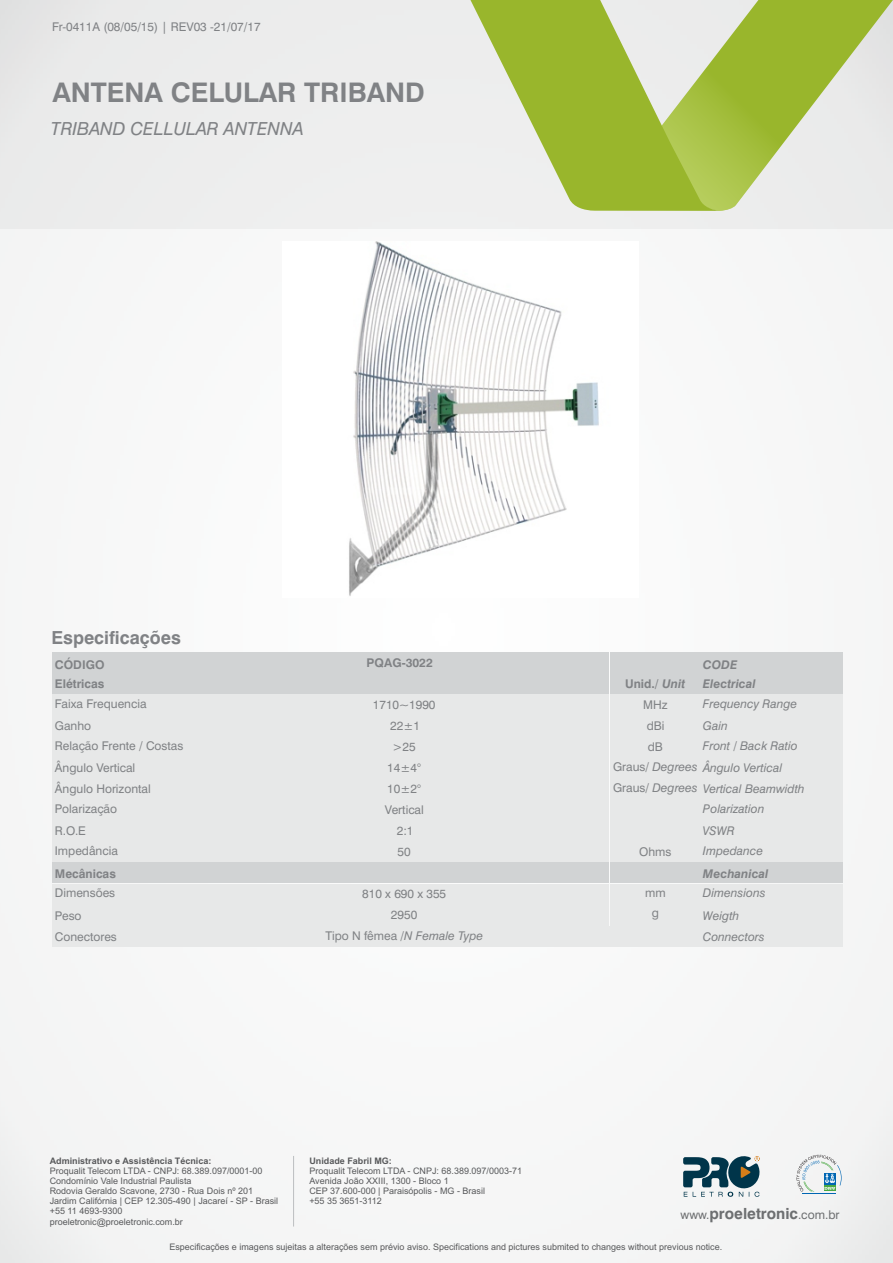
<style>
.page{position:relative;width:893px;height:1263px;background:#f6f7f7}
.page>*{position:absolute;margin:0;border:0;box-sizing:border-box;transform-origin:0 0}
.t1{font:700 27px "Swiss 721 BT";color:#808285}
.t2{font:italic 18px "Swiss 721 BT";color:#808285}
.t3{font:700 18px "Swiss 721 BT";color:#808285}
.t4{font:700 15.45px "Swiss 721 BT";color:#6d6f71}
.t5{font:12px/19.8px "Swiss 721 BT";color:#808285}
.t6{font:italic 12px/19.8px "Swiss 721 BT";color:#808285}
.t7{font:700 12px "Swiss 721 BT";color:#808285}
.t8{font:italic 700 12px/20px "Swiss 721 BT";color:#808285}
.t9{font:9px/10.1px "Arial";color:#58595b}
.t10{font:700 9px "Arial";color:#58595b}
.s1{font-style:italic}
.s2{font-style:normal}
.s3{font-weight:400;font-size:12.15px}
</style>
<div class="page">
<div style="left:0;top:0;width:893px;height:228px;background:#eceded"></div>
<hr style="left:293px;top:1156px;width:1px;height:70px;background:#bcbec0">
<svg style="left:720px;top:0;width:173px;height:211px"></svg>
<svg style="left:470px;top:0;width:250px;height:211px;fill:#99b62c"></svg>
<svg style="left:683px;top:1156px;width:77px;height:41px"></svg>
<hr style="left:802px;top:1194px;width:34px;height:1px;background:#0066b3">
<svg style="left:796px;top:1155px;width:46px;height:36px"></svg>
<div style="left:53px;top:653px;width:145px;height:20px;background:#d1d3d4"></div>
<div style="left:199px;top:653px;width:410px;height:20px;background:#d1d3d4"></div>
<div style="left:610px;top:653px;width:90px;height:20px;background:#d1d3d4"></div>
<div style="left:53px;top:674px;width:145px;height:20px;background:#d1d3d4"></div>
<div style="left:199px;top:674px;width:410px;height:20px;background:#d1d3d4"></div>
<div style="left:610px;top:674px;width:90px;height:20px;background:#d1d3d4"></div>
<div style="left:53px;top:695px;width:145px;height:20px;background:#e7e8e8"></div>
<div style="left:199px;top:695px;width:410px;height:20px;background:#e7e8e8"></div>
<div style="left:610px;top:695px;width:90px;height:20px;background:#e7e8e8"></div>
<div style="left:53px;top:716px;width:145px;height:20px;background:#e7e8e8"></div>
<div style="left:199px;top:716px;width:410px;height:20px;background:#e7e8e8"></div>
<div style="left:610px;top:716px;width:90px;height:20px;background:#e7e8e8"></div>
<div style="left:53px;top:737px;width:145px;height:20px;background:#e7e8e8"></div>
<div style="left:199px;top:737px;width:410px;height:20px;background:#e7e8e8"></div>
<div style="left:610px;top:737px;width:90px;height:20px;background:#e7e8e8"></div>
<div style="left:53px;top:758px;width:145px;height:20px;background:#e7e8e8"></div>
<div style="left:199px;top:758px;width:410px;height:20px;background:#e7e8e8"></div>
<div style="left:610px;top:758px;width:90px;height:20px;background:#e7e8e8"></div>
<div style="left:53px;top:779px;width:145px;height:20px;background:#e7e8e8"></div>
<div style="left:199px;top:779px;width:410px;height:20px;background:#e7e8e8"></div>
<div style="left:610px;top:779px;width:90px;height:20px;background:#e7e8e8"></div>
<div style="left:53px;top:800px;width:145px;height:20px;background:#e7e8e8"></div>
<div style="left:199px;top:800px;width:410px;height:20px;background:#e7e8e8"></div>
<div style="left:610px;top:800px;width:90px;height:20px;background:#e7e8e8"></div>
<div style="left:53px;top:821px;width:145px;height:20px;background:#e7e8e8"></div>
<div style="left:199px;top:821px;width:410px;height:20px;background:#e7e8e8"></div>
<div style="left:610px;top:821px;width:90px;height:20px;background:#e7e8e8"></div>
<div style="left:53px;top:842px;width:145px;height:20px;background:#e7e8e8"></div>
<div style="left:199px;top:842px;width:410px;height:20px;background:#e7e8e8"></div>
<div style="left:610px;top:842px;width:90px;height:20px;background:#e7e8e8"></div>
<div style="left:53px;top:863px;width:145px;height:20px;background:#d1d3d4"></div>
<div style="left:199px;top:863px;width:410px;height:20px;background:#d1d3d4"></div>
<div style="left:610px;top:863px;width:90px;height:20px;background:#d1d3d4"></div>
<div style="left:53px;top:884px;width:145px;height:20px;background:#e7e8e8"></div>
<div style="left:199px;top:884px;width:410px;height:20px;background:#e7e8e8"></div>
<div style="left:610px;top:884px;width:90px;height:20px;background:#e7e8e8"></div>
<div style="left:53px;top:905px;width:145px;height:20px;background:#e7e8e8"></div>
<div style="left:199px;top:905px;width:410px;height:20px;background:#e7e8e8"></div>
<div style="left:610px;top:905px;width:90px;height:20px;background:#e7e8e8"></div>
<div style="left:53px;top:926px;width:145px;height:21px;background:#e7e8e8"></div>
<div style="left:199px;top:926px;width:501px;height:21px;background:#e7e8e8"></div>
<div style="left:701px;top:653px;width:142px;height:20px;background:#d1d3d4"></div>
<div style="left:701px;top:674px;width:142px;height:20px;background:#d1d3d4"></div>
<div style="left:701px;top:695px;width:142px;height:20px;background:#e7e8e8"></div>
<div style="left:701px;top:716px;width:142px;height:20px;background:#e7e8e8"></div>
<div style="left:701px;top:737px;width:142px;height:20px;background:#e7e8e8"></div>
<div style="left:701px;top:758px;width:142px;height:20px;background:#e7e8e8"></div>
<div style="left:701px;top:779px;width:142px;height:20px;background:#e7e8e8"></div>
<div style="left:701px;top:800px;width:142px;height:20px;background:#e7e8e8"></div>
<div style="left:701px;top:821px;width:142px;height:20px;background:#e7e8e8"></div>
<div style="left:701px;top:842px;width:142px;height:20px;background:#e7e8e8"></div>
<div style="left:701px;top:863px;width:142px;height:20px;background:#d1d3d4"></div>
<div style="left:701px;top:884px;width:142px;height:20px;background:#e7e8e8"></div>
<div style="left:701px;top:905px;width:142px;height:20px;background:#e7e8e8"></div>
<div style="left:701px;top:926px;width:142px;height:21px;background:#e7e8e8"></div>
<img style="left:349px;top:241px;width:250px;height:355px">
<h3 class="t5" style="left:52px;top:18px;width:210px">Fr-0411A (08/05/15) | REV03 -21/07/17</h3>
<h1 class="t1" style="left:52px;top:81px;width:374px">ANTENA CELULAR TRIBAND</h1>
<h2 class="t2" style="left:51px;top:121px;width:254px">TRIBAND CELLULAR ANTENNA</h2>
<h2 class="t3" style="left:51px;top:630px;width:131px">Especificações</h2>
<h3 class="t7" style="left:55px;top:659px;width:51px">CÓDIGO</h3>
<h3 class="t7" style="left:367px;top:658px;width:68px">PQAG-3022</h3>
<h3 class="t7" style="left:55px;top:679px;width:51px">Elétricas</h3>
<h3 class="t7" style="left:625px;top:679px;width:62px">Unid./ <span class="s1">Unit</span></h3>
<h3 class="t8" style="left:703px;top:655px;width:54px">CODE<br>Electrical</h3>
<h3 class="t5" style="left:55px;top:695px;width:93px">Faixa Frequencia</h3>
<h3 class="t5" style="left:55px;top:717px;width:130px">Ganho<br>Relação Frente / Costas</h3>
<h3 class="t5" style="left:55px;top:759px;width:82px">Ângulo Vertical</h3>
<h3 class="t5" style="left:55px;top:780px;width:97px">Ângulo Horizontal<br>Polarização</h3>
<h3 class="t6" style="left:703px;top:695px;width:96px">Frequency Range</h3>
<h3 class="t5" style="left:373px;top:696px;width:64px">1710~1990</h3>
<h3 class="t5" style="left:643px;top:696px;width:26px">MHz</h3>
<h3 class="t5" style="left:390px;top:717px;width:31px">22±1</h3>
<h3 class="t5" style="left:647px;top:717px;width:19px">dBi</h3>
<h3 class="t5" style="left:393px;top:738px;width:25px">&gt;25</h3>
<h3 class="t5" style="left:648px;top:738px;width:17px">dB</h3>
<h3 class="t5" style="left:387px;top:758px;width:35px;line-height:21px">14±4°<br>10±2°</h3>
<h3 class="t6" style="left:613px;top:758px;width:86px"><span class="s2">Graus/</span> Degrees</h3>
<h3 class="t6" style="left:703px;top:717px;width:96px">Gain<br>Front / Back Ratio</h3>
<h3 class="t6" style="left:703px;top:759px;width:81px">Ângulo Vertical</h3>
<h3 class="t6" style="left:613px;top:779px;width:86px"><span class="s2">Graus/</span> Degrees</h3>
<h3 class="t6" style="left:703px;top:780px;width:103px">Vertical Beamwidth<br>Polarization</h3>
<h3 class="t5" style="left:385px;top:801px;width:40px">Vertical</h3>
<h3 class="t5" style="left:55px;top:822px;width:33px">R.O.E</h3>
<h3 class="t5" style="left:55px;top:842px;width:65px">Impedância</h3>
<h3 class="t5" style="left:397px;top:822px;width:18px;line-height:20.9px">2:1<br>50</h3>
<h3 class="t5" style="left:639px;top:843px;width:34px">Ohms</h3>
<h3 class="t6" style="left:703px;top:822px;width:33px">VSWR</h3>
<h3 class="t6" style="left:703px;top:842px;width:62px">Impedance</h3>
<h3 class="t7" style="left:55px;top:868px;width:62px">Mecânicas</h3>
<h3 class="t8" style="left:703px;top:864px;width:67px">Mechanical</h3>
<h3 class="t5" style="left:55px;top:884px;width:62px">Dimensões</h3>
<h3 class="t5" style="left:55px;top:928px;width:64px">Conectores</h3>
<h3 class="t5" style="left:55px;top:907px;width:28px">Peso</h3>
<h3 class="t5" style="left:362px;top:885px;width:85px">810 x 690 x 355</h3>
<h3 class="t5" style="left:645px;top:884px;width:22px">mm</h3>
<h3 class="t5" style="left:325px;top:906px;width:159px;line-height:20.5px;text-align:center">2950<br>Tipo N fêmea <span class="s1">/N Female Type</span></h3>
<h3 class="t5" style="left:652px;top:904px;width:9px">g</h3>
<h3 class="t6" style="left:703px;top:884px;width:64px">Dimensions</h3>
<h3 class="t6" style="left:703px;top:928px;width:63px">Connectors</h3>
<h3 class="t6" style="left:703px;top:907px;width:38px">Weigth</h3>
<p class="t10" style="left:50px;top:1157px;width:163px">Administrativo e Assistência Técnica:</p>
<p class="t9" style="left:50px;top:1167px;width:230px">Proqualit Telecom LTDA - CNPJ: 68.389.097/0001-00<br>Condomínio Vale Industrial Paulista<br>Rodovia Geraldo Scavone, 2730 - Rua Dois nº 201<br>Jardim Califórnia | CEP 12.305-490 | Jacareí - SP - Brasil +55 11 4693-9300<br>proeletronic@proeletronic.com.br</p>
<p class="t10" style="left:309px;top:1158px;width:84px">Unidade Fabril MG:</p>
<p class="t9" style="left:309px;top:1167px;width:214px">Proqualit Telecom LTDA - CNPJ: 68.389.097/0003-71<br>Avenida João XXIII, 1300 - Bloco 1<br>CEP 37.600-000 | Paraisópolis - MG - Brasil<br>+55 35 3651-3112</p>
<h3 class="t4" style="left:681px;top:1207px;width:160px"><span class="s3">www.</span>proeletronic<span class="s3">.com.br</span></h3>
<p class="t9" style="left:169px;top:1242px;width:554px">Especificações e imagens sujeitas a alterações sem prévio aviso. Specifications and pictures submited to changes without previous notice.</p>
</div>
